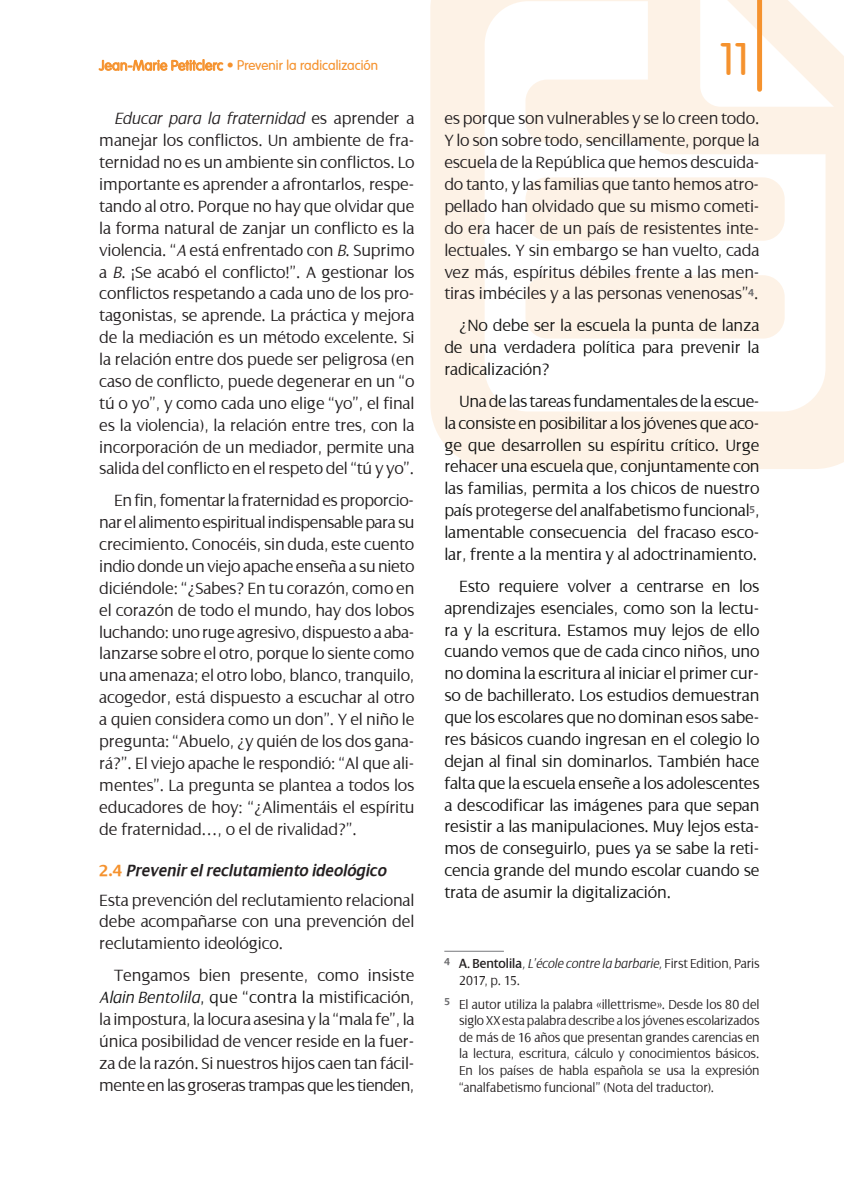
<style>
.page{position:relative;width:844px;height:1191px;background:#fff}
.page>*{position:absolute;margin:0;border:0;box-sizing:border-box;transform-origin:0 0}
.t1{font:300 45.5px "Vag";color:#f5922e}
.t2{font:300 17.5px/21.9px "Dialog";letter-spacing:-.01em;color:#231f20;text-align:justify}
.t3{font:300 17.5px/21.9px "Dialog";letter-spacing:-.01em;color:#141413;text-align:justify}
.t4{font:300 14px/16.6px "Dialog";letter-spacing:-.01em;color:#231f20;scale:.95 1}
.t5{font:300 14px "Vag";letter-spacing:.005em;color:#f5922e}
.s1{font-family:"VAG Rounded Std"}
.s2{font-style:italic}
.s3{font-weight:700;color:#f5922e}
.s4{font-weight:600;font-style:italic}
.s5{font-style:italic;color:#141413}
.s6{color:#141413}
.s7{color:#231f20}
.s8{font-weight:400}
</style>
<div class="page">
<svg style="left:430px;top:0;width:413px;height:469px"></svg>
<div style="left:525px;top:275px;width:259px;height:63px;background:#fdf2e6;border-radius:22px"></div>
<div style="left:525px;top:177px;width:259px;height:64px;background:#fdf2e6;border-radius:22px"></div>
<hr style="left:444px;top:950px;width:60px;height:1px;background:#76787b">
<svg style="left:756px;top:0;width:5px;height:89px"></svg>
<svg style="left:99px;top:59px;width:124px;height:12px"></svg>
<p class="t5" style="left:99px;top:58px;width:280px"><span class="s1">Jean-Marie Petitclerc •</span> Prevenir la radicalización</p>
<p class="t2" style="left:99px;top:108px;width:317px;text-indent:15px"><span class="s2">Educar para la fraternidad</span> es aprender a manejar los conflictos. Un ambiente de fra&shy;ternidad no es un ambiente sin conflictos. Lo importante es aprender a afrontarlos, respe&shy;tando al otro. Porque no hay que olvidar que la forma natural de zanjar un conflicto es la violencia. “<span class="s2">A</span> está enfrentado con <span class="s2">B</span>. Suprimo a <span class="s2">B</span>. ¡Se acabó el conflicto!”. A gestionar los conflictos respetando a cada uno de los pro&shy;tagonistas, se aprende. La práctica y mejora de la mediación es un método excelente. Si la relación entre dos puede ser peligrosa (en caso de conflicto, puede degenerar en un “o tú o yo”, y como cada uno elige “yo”, el final es la violencia), la relación entre tres, con la incorporación de un mediador, permite una salida del conflicto en el respeto del “tú y yo”.</p>
<p class="t2" style="left:99px;top:490px;width:317px;text-indent:15px">En fin, fomentar la fraternidad es proporcio&shy;nar el alimento espiritual indispensable para su crecimiento. Conocéis, sin duda, este cuento indio donde un viejo apache enseña a su nieto diciéndole: “¿Sabes? En tu corazón, como en el corazón de todo el mundo, hay dos lobos luchando: uno ruge agresivo, dispuesto a aba&shy;lanzarse sobre el otro, porque lo siente como una amenaza; el otro lobo, blanco, tranquilo, acogedor, está dispuesto a escuchar al otro a quien considera como un don”. Y el niño le pregunta: “Abuelo, ¿y quién de los dos gana&shy;rá?”. El viejo apache le respondió: “Al que ali&shy;mentes”. La pregunta se plantea a todos los educadores de hoy: “¿Alimentáis el espíritu de fraternidad…, o el de rivalidad?”.</p>
<p class="t2" style="left:99px;top:856px;width:316px;line-height:29.4px"><span class="s3">2.4</span> <span class="s4">Prevenir el reclutamiento ideológico<br></span>Esta prevención del reclutamiento relacional</p>
<p class="t2" style="left:99px;top:911px;width:316px">debe acompañarse con una prevención del reclutamiento ideológico.</p>
<p class="t2" style="left:99px;top:964px;width:317px;text-indent:15px">Tengamos bien presente, como insiste <span class="s5">Alain Bentolila</span><span class="s6">, que “contra la</span> mistificación, la impostura, la locura asesina y la “mala fe”, la única posibilidad de vencer reside en la fuer&shy;za de la razón. Si nuestros hijos caen tan fácil&shy;mente en las groseras trampas que les tienden,</p>
<h1 class="t1" style="left:719px;top:34px;width:32px">11</h1>
<p class="t2" style="left:444px;top:108px;width:317px">es porque son vulnerables y se lo creen todo.<br>Y lo son sobre todo, sencillamente, porque la escuela de la República que hemos descuida&shy;do tanto, y las familias que tanto hemos atro&shy;pellado han olvidado que su mismo cometi&shy;do era hacer de un país de resistentes inte&shy;lectuales. Y sin embargo se han vuelto, cada vez más, espíritus débiles frente a las men&shy;tiras imbéciles y a las personas venenosas”<sup>4</sup>.</p>
<p class="t3" style="left:444px;top:315px;width:317px;text-indent:15px">¿No debe ser la escuela la punta de lanza de una verdadera política para prevenir la radicalización?</p>
<p class="t3" style="left:444px;top:390px;width:317px;text-indent:15px">Una de las tareas fundamentales de la escue&shy;la consiste en posibilitar a los jóvenes que aco&shy;ge que desarrollen su espíritu crítico. Urge rehacer una escuela que, conjuntamente con las familias, permita a los chicos de nuestro país <span class="s7">protegerse</span> del analfabetismo funcional<sup>5</sup>, lamentable consecuencia del fracaso esco&shy;lar, frente a la mentira y al adoctrinamiento.</p>
<p class="t3" style="left:444px;top:575px;width:317px;text-indent:15px">Esto requiere volver a centrarse en los aprendizajes esenciales, como son la lectu&shy;ra y la escritura. Estamos muy lejos de ello cuando vemos que de cada cinco niños, uno no domina la escritura al iniciar el primer cur&shy;so de bachillerato. Los estudios demuestran que los escolares que no dominan esos sabe&shy;res básicos cuando ingresan en el colegio lo dejan al final sin dominarlos. También hace falta que la escuela enseñe a los adolescentes a descodificar las imágenes para que sepan resistir a las manipulaciones. Muy lejos esta&shy;mos de conseguirlo, pues ya se sabe la reti&shy;cencia grande del mundo escolar cuando se trata de asumir la digitalización.</p>
<p class="t4" style="left:459px;top:955px;width:318px;text-indent:-15px"><sup>4</sup> <span class="s8">A. Bentolila</span><span class="s2">, L’école contre la barbarie,</span> First Edition, Paris<br>2017, p. 15.</p>
<p class="t4" style="left:459px;top:995px;width:317px;text-align:justify;text-indent:-15px"><sup>5</sup> El autor utiliza la palabra «illettrisme». Desde los 80 del siglo XX esta palabra describe a los jóvenes escolarizados de más de 16 años que presentan grandes carencias en la lectura, escritura, cálculo y conocimientos básicos.<br>En los países de habla española se usa la expresión “analfabetismo funcional” (Nota del traductor).</p>
</div>
